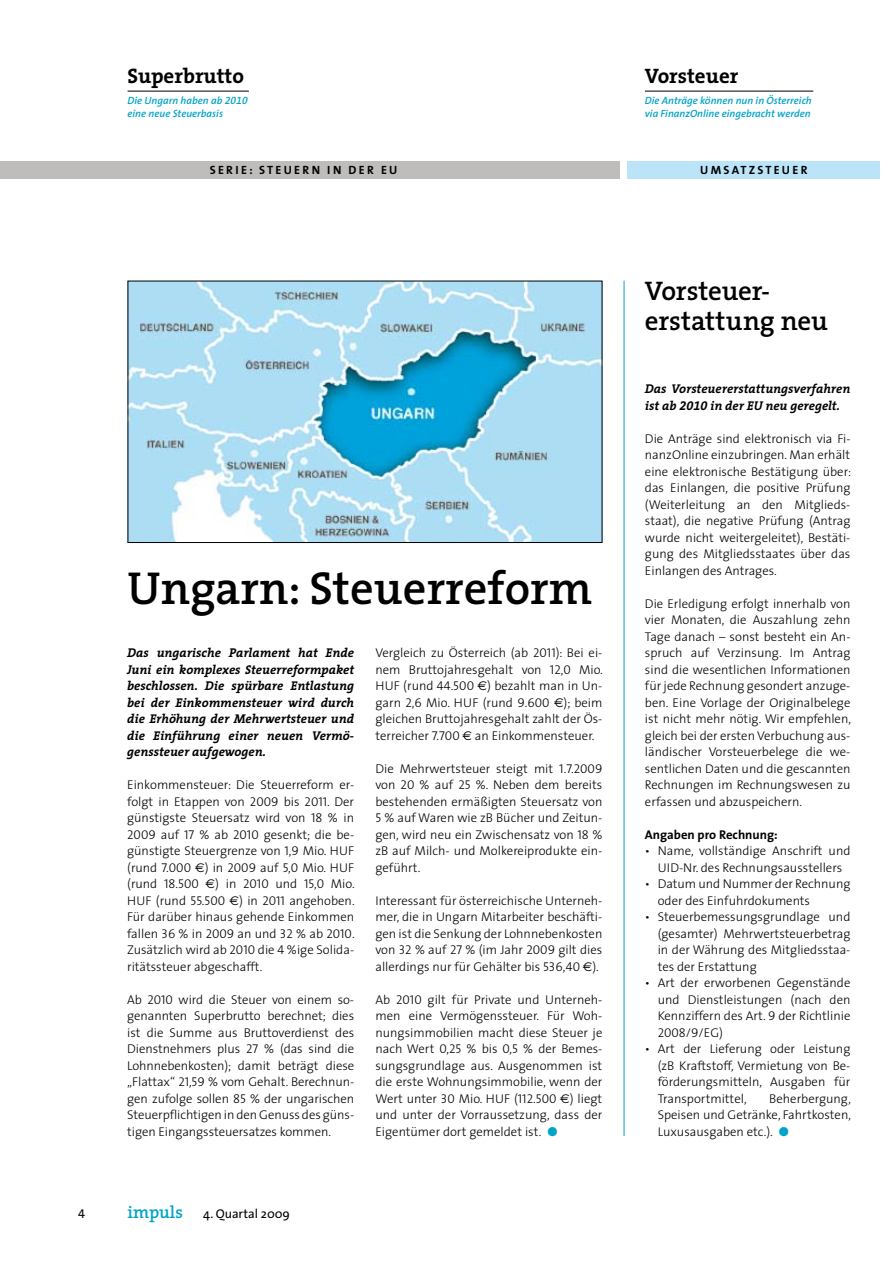
<style>
.page{position:relative;width:893px;height:1263px;background:#fff}
.page>*{position:absolute;margin:0;border:0;box-sizing:border-box;transform-origin:0 0}
.t1{font:600 46.5px "The Serif";color:#000}
.t2{font:600 27px/30px "The Serif";letter-spacing:-.01em;color:#000}
.t3{font:700 21px "The Serif";color:#000}
.t4{font:300 12.75px/16.5px "The Sans";color:#000;text-align:justify}
.t5{font:italic 700 12.75px/16.5px "The Serif";color:#000}
.t6{font:12.75px "The Sans";color:#000}
.t7{font:700 12.75px "The Sans";color:#000}
.t8{font:12.75px "The Sans Light Caps";color:#000}
.t9{font:12.75px "The Sans Caps";color:#000}
.t10{font:12px "The Sans Bold Caps";letter-spacing:.19em;color:#000}
.t11{font:italic 600 10.5px/12.8px "The Sans";color:#00a4c7}
.s1{font-family:"The Sans Semi Bold Expert";font-weight:400}
.s2{font-family:"The Sans Light Caps";font-weight:400}
.s3{font-family:"Euro Sans";font-weight:400}
.s4{color:#00a4c7}
.s5{font-family:"The Serif";font-weight:600;font-size:17.25px;color:#00a4c7}
.s6{font-family:"The Serif Bold Expert";font-weight:400}
.s7{font-family:"The Sans";font-weight:300}
</style>
<div class="page">
<hr style="left:624px;top:281px;width:1px;height:855px;background:#00a4c7">
<div style="left:628px;top:162px;width:252px;height:17px;background:#bce4f8"></div>
<hr style="left:645px;top:91px;width:168px;height:1px;background:#000">
<div style="left:0;top:162px;width:620px;height:17px;background:#bebdbc"></div>
<hr style="left:128px;top:91px;width:121px;height:1px;background:#000">
<img style="left:130px;top:283px;width:470px;height:258px">
<div style="left:128px;top:281px;width:474px;height:262px;border:1px solid #000"></div>
<h3 class="t3" style="left:128px;top:59px;width:118px">Superbrutto</h3>
<p class="t11" style="left:128px;top:94px;width:122px">Die Ungarn haben ab <span class="s1">2010 </span>eine neue Steuerbasis</p>
<p class="t10" style="left:210px;top:160px;width:189px">SERIE: S TEUERN IN DER EU</p>
<h3 class="t3" style="left:645px;top:59px;width:95px">Vorsteuer</h3>
<p class="t11" style="left:645px;top:94px;width:168px">Die Anträge können nun in Österreich via FinanzOnline eingebracht werden</p>
<p class="t10" style="left:700px;top:160px;width:33px">U MSATZSTEUER</p>
<h1 class="t1" style="left:128px;top:549px;width:466px">Ungarn: Steuerreform</h1>
<p class="t5" style="left:127px;top:644px;width:228px;text-align:justify">Das ungarische Parlament hat Ende Juni ein komplexes Steuerreformpaket beschlossen. Die spürbare Entlastung bei der Einkommensteuer wird durch die Erhöhung der Mehrwertsteuer und die Einführung einer neuen Vermö&shy;genssteuer aufgewogen.</p>
<p class="t4" style="left:127px;top:776px;width:229px">Einkommensteuer: Die Steuerreform er&shy;folgt in Etappen von <span class="s2">2009</span> bis <span class="s2">2011</span>. Der günstigste Steuersatz wird von <span class="s2">18</span> % in <span class="s2">2009</span> auf <span class="s2">17</span> % ab <span class="s2">2010</span> gesenkt; die be&shy;günstigte Steuergrenze von <span class="s2">1,9</span> Mio. HUF (rund <span class="s2">7.000</span> <span class="s3">€</span>) in <span class="s2">2009</span> auf <span class="s2">5,0</span> Mio. HUF (rund <span class="s2">18.500</span> <span class="s3">€</span>) in <span class="s2">2010</span> und <span class="s2">15,0</span> Mio.<br>HUF (rund <span class="s2">55.500</span> <span class="s3">€</span>) in <span class="s2">2011</span> angehoben.<br>Für darüber hinaus gehende Einkommen fallen <span class="s2">36</span> % in <span class="s2">2009</span> an und <span class="s2">32</span> % ab <span class="s2">2010</span>.<br>Zusätzlich wird ab <span class="s2">2010</span> die <span class="s2">4</span> %ige Solida&shy;ritätssteuer abgeschafft.</p>
<p class="t4" style="left:127px;top:991px;width:228px">Ab <span class="s2">2010</span> wird die Steuer von einem so&shy;genannten Superbrutto berechnet; dies ist die Summe aus Bruttoverdienst des Dienstnehmers plus <span class="s2">27</span> % (das sind die Lohnnebenkosten); damit beträgt diese „Flattax“ <span class="s2">21,59</span> % vom Gehalt. Berechnun&shy;gen zufolge sollen <span class="s2">85</span> % der ungarischen Steuerpflichtigen in den Genuss des güns&shy;tigen Eingangssteuersatzes kommen.</p>
<p class="t4" style="left:375px;top:644px;width:229px">Vergleich zu Österreich (ab <span class="s2">2011</span>): Bei ei&shy;nem Bruttojahresgehalt von <span class="s2">12,0</span> Mio.<br>HUF (rund <span class="s2">44.500</span> <span class="s3">€</span>) bezahlt man in Un&shy;garn <span class="s2">2,6</span> Mio. HUF (rund <span class="s2">9.600</span> <span class="s3">€</span>); beim gleichen Bruttojahresgehalt zahlt der Ös&shy;terreicher <span class="s2">7.700</span> <span class="s3">€</span> an Einkommensteuer.</p>
<p class="t4" style="left:375px;top:760px;width:228px">Die Mehrwertsteuer steigt mit <span class="s2">1.7.2009 </span>von <span class="s2">20</span> % auf <span class="s2">25</span> %. Neben dem bereits bestehenden ermäßigten Steuersatz von <span class="s2">5</span> % auf Waren wie zB Bücher und Zeitun&shy;gen, wird neu ein Zwischensatz von <span class="s2">18</span> % zB auf Milch- und Molkereiprodukte ein&shy;geführt.</p>
<p class="t4" style="left:375px;top:892px;width:228px">Interessant für österreichische Unterneh&shy;mer, die in Ungarn Mitarbeiter beschäfti&shy;gen ist die Senkung der Lohnnebenkosten von <span class="s2">32</span> % auf <span class="s2">27</span> % (im Jahr <span class="s2">2009</span> gilt dies allerdings nur für Gehälter bis <span class="s2">536,40</span> <span class="s3">€</span>).</p>
<p class="t4" style="left:375px;top:991px;width:228px">Ab <span class="s2">2010</span> gilt für Private und Unterneh&shy;men eine Vermögenssteuer. Für Woh&shy;nungsimmobilien macht diese Steuer je nach Wert <span class="s2">0,25</span> % bis <span class="s2">0,5</span> % der Bemes&shy;sungsgrundlage aus. Ausgenommen ist die erste Wohnungsimmobilie, wenn der Wert unter <span class="s2">30</span> Mio. HUF (<span class="s2">112.500</span> <span class="s3">€</span>) liegt und unter der Vorraussetzung, dass der Eigentümer dort gemeldet ist. <span class="s4">●</span></p>
<p class="t9" style="left:78px;top:1203px;width:8px">4</p>
<p class="t6" style="left:128px;top:1203px;width:164px"><span class="s5">impuls</span> 4. Quartal 2009</p>
<h2 class="t2" style="left:645px;top:276px;width:184px">Vorsteuer&shy;erstattung neu</h2>
<p class="t5" style="left:645px;top:380px;width:207px">Das Vorsteuererstattungsverfahren ist ab <span class="s6">2010</span> in der EU neu geregelt.</p>
<p class="t4" style="left:645px;top:430px;width:208px">Die Anträge sind elektronisch via Fi&shy;nanzOnline einzubringen. Man erhält eine elektronische Bestätigung über: das Einlangen, die positive Prüfung (Weiterleitung an den Mitglieds&shy;staat), die negative Prüfung (Antrag wurde nicht weitergeleitet), Bestäti&shy;gung des Mitgliedsstaates über das Einlangen des Antrages.</p>
<p class="t4" style="left:645px;top:595px;width:208px">Die Erledigung erfolgt innerhalb von vier Monaten, die Auszahlung zehn Tage danach – sonst besteht ein An&shy;spruch auf Verzinsung. Im Antrag sind die wesentlichen Informationen für jede Rechnung gesondert anzuge&shy;ben. Eine Vorlage der Originalbelege ist nicht mehr nötig. Wir empfehlen, gleich bei der ersten Verbuchung aus&shy;ländischer Vorsteuerbelege die we&shy;sentlichen Daten und die gescannten Rechnungen im Rechnungswesen zu erfassen und abzuspeichern.</p>
<p class="t7" style="left:645px;top:824px;width:134px">Angaben pro Rechnung:</p>
<p class="t4" style="left:645px;top:842px;width:207px;text-align:center">• Name, vollständige Anschrift und<br>UID-Nr. des Rechnungsausstellers</p>
<p class="t4" style="left:658px;top:875px;width:194px;text-indent:-13px">• Datum und Nummer der Rechnung oder des Einfuhrdokuments</p>
<p class="t4" style="left:658px;top:908px;width:194px;text-indent:-13px">• Steuerbemessungsgrundlage und (gesamter) Mehrwertsteuerbetrag in der Währung des Mitgliedsstaa&shy;tes der Erstattung</p>
<p class="t4" style="left:658px;top:974px;width:194px;text-indent:-13px">• Art der erworbenen Gegenstände und Dienstleistungen (nach den Kennziffern des Art. <span class="s2">9</span> der Richtlinie</p>
<p class="t8" style="left:658px;top:1022px;width:67px">2008/9/<span class="s7">EG)</span></p>
<p class="t4" style="left:658px;top:1040px;width:194px;text-indent:-13px">• Art der Lieferung oder Leistung (zB Kraftstoff, Vermietung von Be&shy;förderungsmitteln, Ausgaben für Transportmittel,</p>
<p class="t4" style="left:658px;top:1090px;width:195px;text-indent:112px">Beherbergung, Speisen und Getränke, Fahrtkosten, Luxusausgaben etc.). <span class="s4">●</span></p>
</div>
